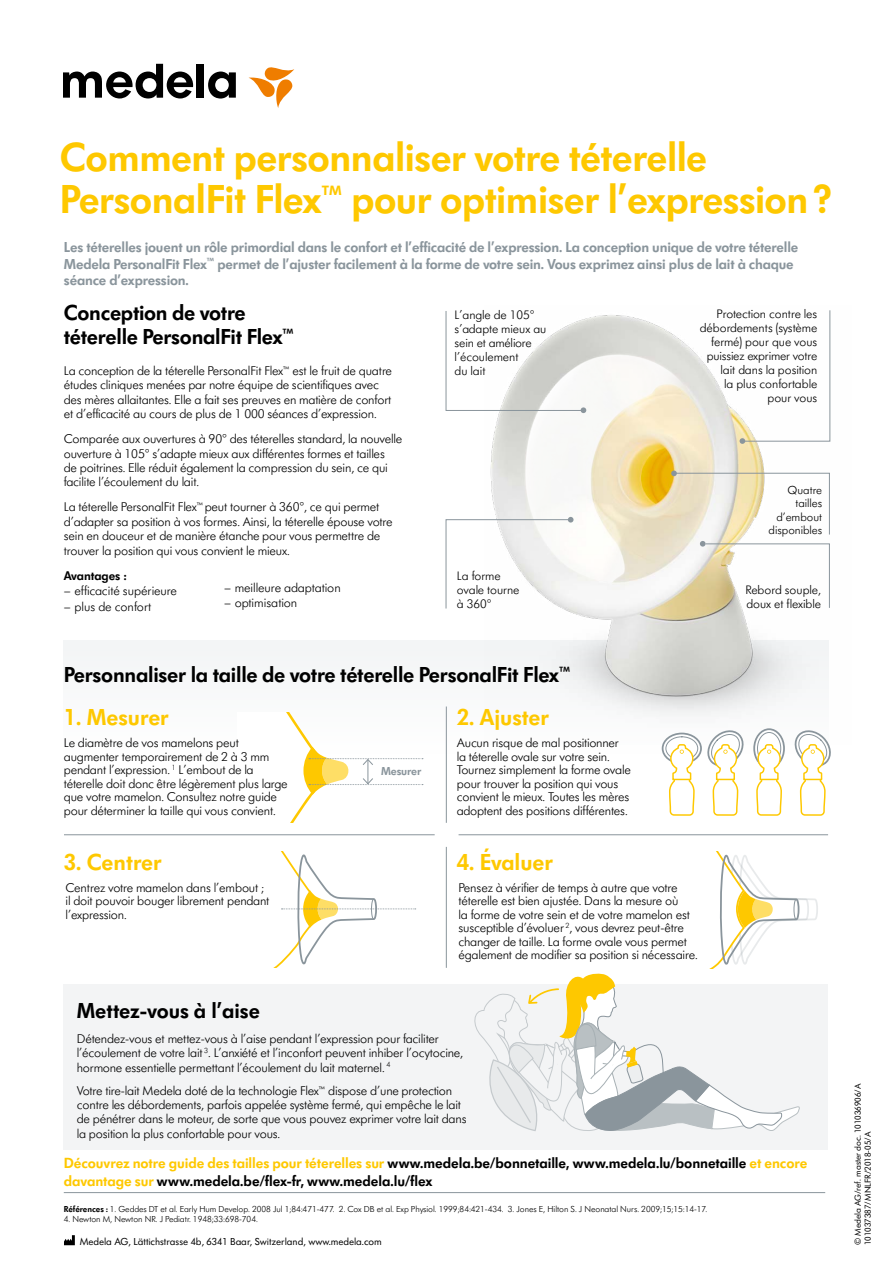
<style>
.page{position:relative;width:893px;height:1263px;background:#fff}
.page>*{position:absolute;margin:0;border:0;box-sizing:border-box;transform-origin:0 0}
.t1{font:600 42px/42px "Futura SB Medela";letter-spacing:-.01em;color:#fec800}
.t2{font:600 24px "Futura SB Medela";color:#fec800}
.t3{font:600 22.5px/24px "Futura SB Medela";letter-spacing:-.01em;color:#000}
.t4{font:600 15.3px/18.1px "Futura SB Medela";letter-spacing:-.005em;color:#000}
.t5{font:600 15px/16.5px "Futura SB Medela";letter-spacing:-.01em;color:#8a959c}
.t6{font:300 13.2px/13.5px "Futura SB Medela";letter-spacing:-.01em;color:#000}
.t7{font:600 13.2px "Futura SB Medela";letter-spacing:-.01em;color:#000}
.t8{font:300 12.75px/14.1px "Futura SB Medela";color:#000}
.t9{font:300 12px/13.5px "Futura SB Medela";color:#000;text-align:right}
.t10{font:600 12px "Futura SB Medela";letter-spacing:-.01em;color:#8a959c}
.t11{font:10.5px "Futura SB Medela";color:#000}
.t12{font:300 9px "Futura SB Medela";color:#000}
.t13{font:9px/9.9px "Futura SB Medela";color:#000}
.s1{font-size:13.5px}
.s2{color:#fec800}
.s3{font-weight:600}
</style>
<div class="page">
<div style="left:64px;top:641px;width:764px;height:118px;background:#f8f9fa"></div>
<img style="left:484px;top:310px;width:347px;height:435px">
<div style="left:197px;top:64px;width:7px;height:34px;background:#000"></div>
<svg style="left:208px;top:72px;width:28px;height:27px"></svg>
<svg style="left:64px;top:64px;width:129px;height:34px"></svg>
<svg style="left:249px;top:67px;width:45px;height:41px"></svg>
<div style="left:64px;top:984px;width:764px;height:166px;background:#f3f4f5"></div>
<svg style="left:445px;top:517px;width:128px;height:92px"></svg>
<svg style="left:445px;top:310px;width:141px;height:103px"></svg>
<svg style="left:700px;top:541px;width:130px;height:67px"></svg>
<svg style="left:671px;top:470px;width:159px;height:65px"></svg>
<svg style="left:740px;top:310px;width:90px;height:134px"></svg>
<hr style="left:64px;top:1192px;width:761px;height:1px;background:#8a959c">
<svg style="left:474px;top:851px;width:344px;height:280px"></svg>
<svg style="left:287px;top:713px;width:136px;height:109px"></svg>
<hr style="left:64px;top:834px;width:371px;height:1px;background:#8a959c">
<hr style="left:446px;top:706px;width:1px;height:117px;background:#8a959c">
<hr style="left:446px;top:847px;width:1px;height:121px;background:#8a959c">
<svg style="left:273px;top:851px;width:143px;height:117px"></svg>
<hr style="left:459px;top:834px;width:369px;height:1px;background:#8a959c">
<svg style="left:663px;top:733px;width:38px;height:30px"></svg>
<div style="left:662px;top:733px;width:40px;height:31px;border:2px solid #8a959c;border-radius:50%"></div>
<svg style="left:666px;top:736px;width:32px;height:24px"></svg>
<svg style="left:668px;top:743px;width:27px;height:73px"></svg>
<svg style="left:706px;top:726px;width:40px;height:90px"></svg>
<svg style="left:754px;top:729px;width:30px;height:39px"></svg>
<div style="left:753px;top:728px;width:32px;height:40px;border:2px solid #8a959c;border-radius:50%"></div>
<svg style="left:757px;top:732px;width:24px;height:33px"></svg>
<svg style="left:755px;top:743px;width:28px;height:73px"></svg>
<svg style="left:791px;top:729px;width:40px;height:87px"></svg>
<svg style="left:64px;top:1235px;width:11px;height:10px"></svg>
<h1 class="t1" style="left:60px;top:136px;width:774px">Comment personnaliser votre téterelle<br>PersonalFit Flex<sup>™</sup> pour optimiser l’expression?</h1>
<p class="t5" style="left:64px;top:239px;width:736px">Les téterelles jouent un rôle primordial dans le confort et l’efficacité de l’expression. La conception unique de votre téterelle<br>Medela PersonalFit Flex<sup>™</sup> permet de l’ajuster facilement à la forme de votre sein. Vous exprimez ainsi plus de lait à chaque séance d’expression.</p>
<h3 class="t3" style="left:64px;top:301px;width:232px">Conception de votre téterelle PersonalFit Flex<sup>™</sup></h3>
<p class="t6" style="left:64px;top:363px;width:330px;line-height:14.4px">La conception de la téterelle PersonalFit Flex<sup>™</sup> est le fruit de quatre études cliniques menées par notre équipe de scientifiques avec des mères allaitantes. Elle a fait ses preuves en matière de confort et d’efficacité au cours de plus de 1 000 séances d’expression.</p>
<p class="t6" style="left:64px;top:431px;width:340px;line-height:14.4px">Comparée aux ouvertures à 90° des téterelles standard, la nouvelle ouverture à 105° s’adapte mieux aux différentes formes et tailles<br>de poitrines. Elle réduit également la compression du sein, ce qui facilite l’écoulement du lait.</p>
<p class="t6" style="left:64px;top:500px;width:330px;line-height:14.4px">La téterelle PersonalFit Flex<sup>™</sup> peut tourner à 360°, ce qui permet d’adapter sa position à vos formes. Ainsi, la téterelle épouse votre sein en douceur et de manière étanche pour vous permettre de trouver la position qui vous convient le mieux.</p>
<p class="t7" style="left:64px;top:567px;width:64px">Avantages :</p>
<p class="t6" style="left:64px;top:584px;width:115px">– efficacité supérieure</p>
<p class="t6" style="left:64px;top:599px;width:89px">– plus de confort</p>
<p class="t6" style="left:224px;top:581px;width:118px">– meilleure adaptation</p>
<p class="t6" style="left:224px;top:596px;width:75px">– optimisation</p>
<p class="t8" style="left:455px;top:307px;width:93px">L’angle de 105° s’adapte mieux au sein et améliore l’écoulement<br>du lait</p>
<p class="t8" style="left:457px;top:568px;width:64px">La forme ovale tourne à 360°</p>
<h3 class="t3" style="left:64px;top:663px;width:508px">Personnaliser la taille de votre téterelle PersonalFit Flex<sup>™</sup></h3>
<h2 class="t2" style="left:64px;top:702px;width:107px">1. Mesurer</h2>
<h2 class="t2" style="left:457px;top:702px;width:94px">2. Ajuster</h2>
<p class="t6" style="left:64px;top:736px;width:225px">Le diamètre de vos mamelons peut augmenter temporairement de 2 à 3 mm pendant l’expression. <sup>1</sup> L’embout de la téterelle doit donc être légèrement plus large que votre mamelon. Consultez notre guide pour déterminer la taille qui vous convient.</p>
<p class="t10" style="left:381px;top:764px;width:42px">Mesurer</p>
<p class="t6" style="left:457px;top:736px;width:176px">Aucun risque de mal positionner la téterelle ovale sur votre sein.<br>Tournez simplement la forme ovale pour trouver la position qui vous convient le mieux. Toutes les mères adoptent des positions différentes.</p>
<h2 class="t2" style="left:64px;top:847px;width:99px">3. Centrer</h2>
<h2 class="t2" style="left:457px;top:847px;width:98px">4. Évaluer</h2>
<p class="t8" style="left:700px;top:306px;width:119px;text-align:right">Protection contre les débordements (système fermé) pour que vous puissiez exprimer votre lait dans la position<br>la plus confortable pour vous</p>
<p class="t9" style="left:769px;top:483px;width:55px">Quatre tailles d’embout disponibles</p>
<p class="t8" style="left:745px;top:582px;width:77px">Rebord souple, doux et flexible</p>
<p class="t6" style="left:66px;top:881px;width:205px">Centrez votre mamelon dans l’embout ; il doit pouvoir bouger librement pendant l’expression.</p>
<h3 class="t3" style="left:77px;top:999px;width:185px">Mettez-vous à l’aise</h3>
<p class="t6" style="left:459px;top:881px;width:241px">Pensez à vérifier de temps à autre que votre téterelle est bien ajustée. Dans la mesure où<br>la forme de votre sein et de votre mamelon est susceptible d’évoluer <sup>2</sup>, vous devrez peut-être changer de taille. La forme ovale vous permet également de modifier sa position si nécessaire.</p>
<p class="t6" style="left:77px;top:1031px;width:388px;line-height:14.4px">Détendez-vous et mettez-vous à l’aise pendant l’expression pour faciliter l’écoulement de votre lait <sup>3</sup>. L’anxiété et l’inconfort peuvent inhiber l’ocytocine, hormone essentielle permettant l’écoulement du lait maternel. <sup>4</sup></p>
<p class="t6" style="left:77px;top:1083px;width:391px;line-height:14.4px">Votre tire-lait Medela doté de la technologie Flex<sup>™</sup> dispose d’une protection contre les débordements, parfois appelée système fermé, qui empêche le lait de pénétrer dans le moteur, de sorte que vous pouvez exprimer votre lait dans la position la plus confortable pour vous<span class="s1">.</span></p>
<p class="t4" style="left:64px;top:1154px;width:745px"><span class="s2">Découvrez notre guide des tailles pour téterelles sur</span> www.medela.be/bonnetaille, www.medela.lu/bonnetaille <span class="s2">et encore davantage sur</span> www.medela.be/flex-fr, www.medela.lu/flex</p>
<p class="t12" style="left:64px;top:1203px;width:645px"><span class="s3">Références :</span> 1. Geddes DT et al. Early Hum Develop. 2008 Jul 1;84:471-477. 2. Cox DB et al. Exp Physiol. 1999;84:421-434. 3. Jones E, Hilton S. J Neonatal Nurs. 2009;15;15:14-17.</p>
<p class="t12" style="left:64px;top:1213px;width:196px">4. Newton M, Newton NR. J Pediatr. 1948;33:698-704.</p>
<p class="t11" style="left:80px;top:1236px;width:304px">Medela AG, Lättichstrasse 4b, 6341 Baar, Switzerland, www.medela.com</p>
<p class="t13" style="left:853px;top:1245px;width:163px;rotate:-90deg">© Medela AG/ref. master doc. 101036906/A<br>101037387/MNLFR/2018-05/A</p>
</div>
